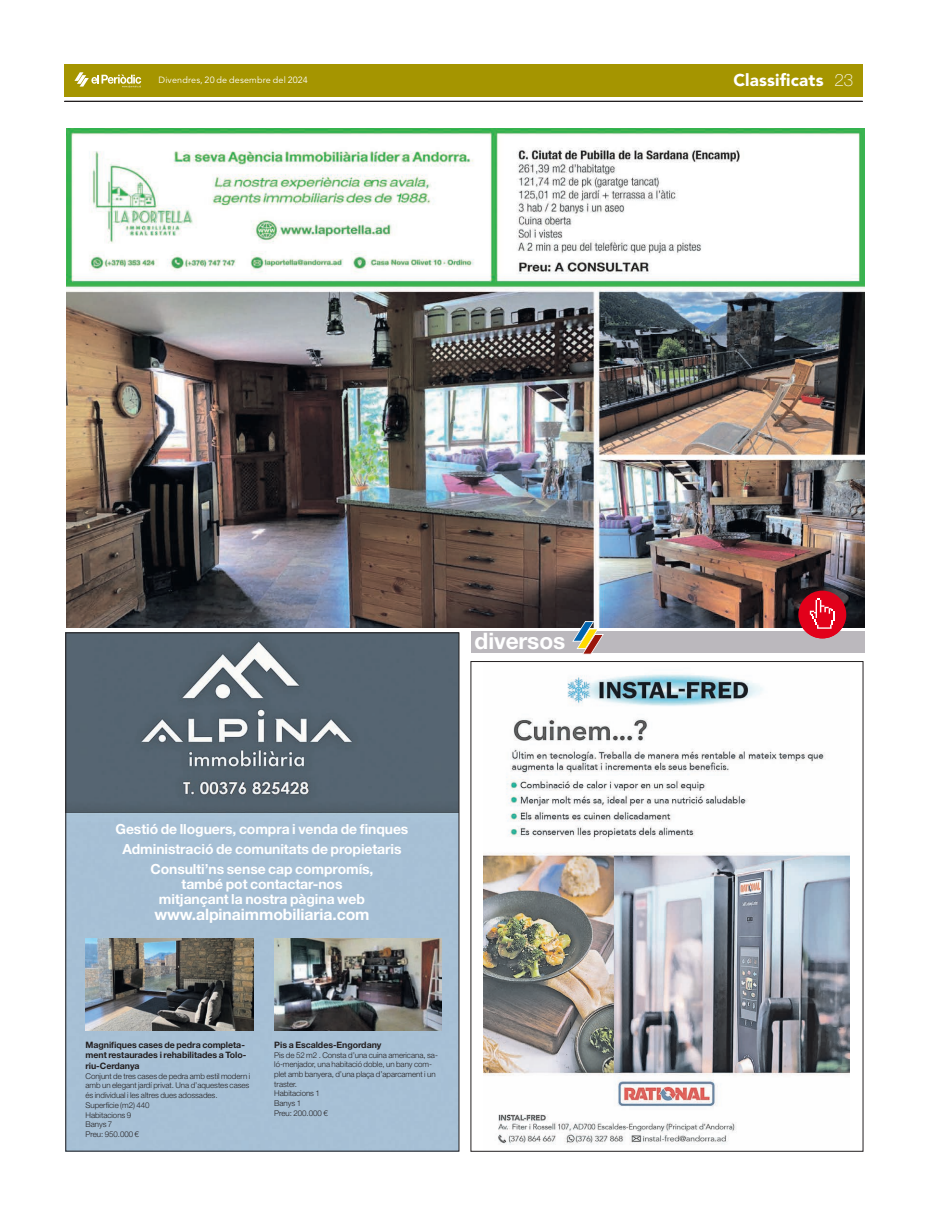
<style>
.page{position:relative;width:927px;height:1220px;background:#fff}
.page>*{position:absolute;margin:0;border:0;box-sizing:border-box;transform-origin:0 0}
.t1{font:700 22.7px "Helvetica Neue LT Std";letter-spacing:-.005em;color:#fff}
.t2{font:900 17px "Avenir LT Std";letter-spacing:.01em;color:#fff}
.t3{font:700 15.8px "Helvetica Neue LT Std";letter-spacing:-.005em;color:#fff}
.t4{font:700 13.9px/20.2px "Helvetica Neue LT Std";letter-spacing:-.005em;color:#fff;text-align:center}
.t5{font:9px "Avenir LT Std";letter-spacing:.02em;color:#fff}
.t6{font:700 8.8px/10.6px "Helvetica Neue LT Std";letter-spacing:-.005em;color:#231f20}
.t7{font:300 7.9px/9.7px "Helvetica Neue LT Std";letter-spacing:-.005em;color:#231f20}
.s1{font-family:"Helvetica Neue LT Std";font-weight:100}
</style>
<div class="page">
<div style="left:64px;top:64px;width:798px;height:32px;background:#a59500"></div>
<svg style="left:74px;top:72px;width:67px;height:16px"></svg>
<hr style="left:64px;top:101px;width:798px;height:1px;background:#231f20">
<img style="left:66px;top:128px;width:798px;height:499px">
<img style="left:484px;top:674px;width:366px;height:471px">
<img style="left:68px;top:635px;width:389px;height:514px">
<div style="left:471px;top:631px;width:393px;height:21px;background:#bbb8bd"></div>
<svg style="left:572px;top:621px;width:32px;height:34px"></svg>
<img style="left:86px;top:938px;width:167px;height:92px">
<img style="left:274px;top:938px;width:168px;height:92px">
<svg style="left:798px;top:591px;width:48px;height:48px;background:#cb2b3e"></svg>
<p class="t5" style="left:158px;top:75px;width:151px">Divendres, 20 de desembre del 2024</p>
<h2 class="t2" style="left:733px;top:70px;width:121px">Classificats <span class="s1">23</span></h2>
<h1 class="t1" style="left:474px;top:627px;width:92px">diversos</h1>
<h3 class="t4" style="left:115px;top:818px;width:294px">Gestió de lloguers, compra i venda de finques<br>Administració de comunitats de propietaris<br>Consulti’ns sense cap compromís,</h3>
<h3 class="t4" style="left:159px;top:876px;width:207px;line-height:14.9px">també pot contactar-nos mitjançant la nostra pàgina web</h3>
<h3 class="t3" style="left:154px;top:905px;width:217px">www.alpinaimmobiliaria.com</h3>
<p class="t6" style="left:86px;top:1039px;width:162px">Magnifiques cases de pedra completa&shy;ment restaurades i rehabilitades a Tolo&shy;riu-Cerdanya</p>
<p class="t7" style="left:86px;top:1071px;width:166px">Conjunt de tres cases de pedra amb estil modern i amb un elegant jardí privat. Una d’aquestes cases és individual i les altres dues adossades.<br>Superfície (m2) 440<br>Habitacions 9<br>Banys 7<br>Preu: 950.000 €</p>
<p class="t6" style="left:274px;top:1039px;width:109px">Pis a Escaldes-Engordany</p>
<p class="t7" style="left:274px;top:1050px;width:165px">Pis de 52 m2 . Consta d’una cuina americana, sa&shy;ló-menjador, una habitació doble, un bany com&shy;plet amb banyera, d’una plaça d’aparcament i un traster.<br>Habitacions 1<br>Banys 1<br>Preu: 200.000 €</p>
</div>
